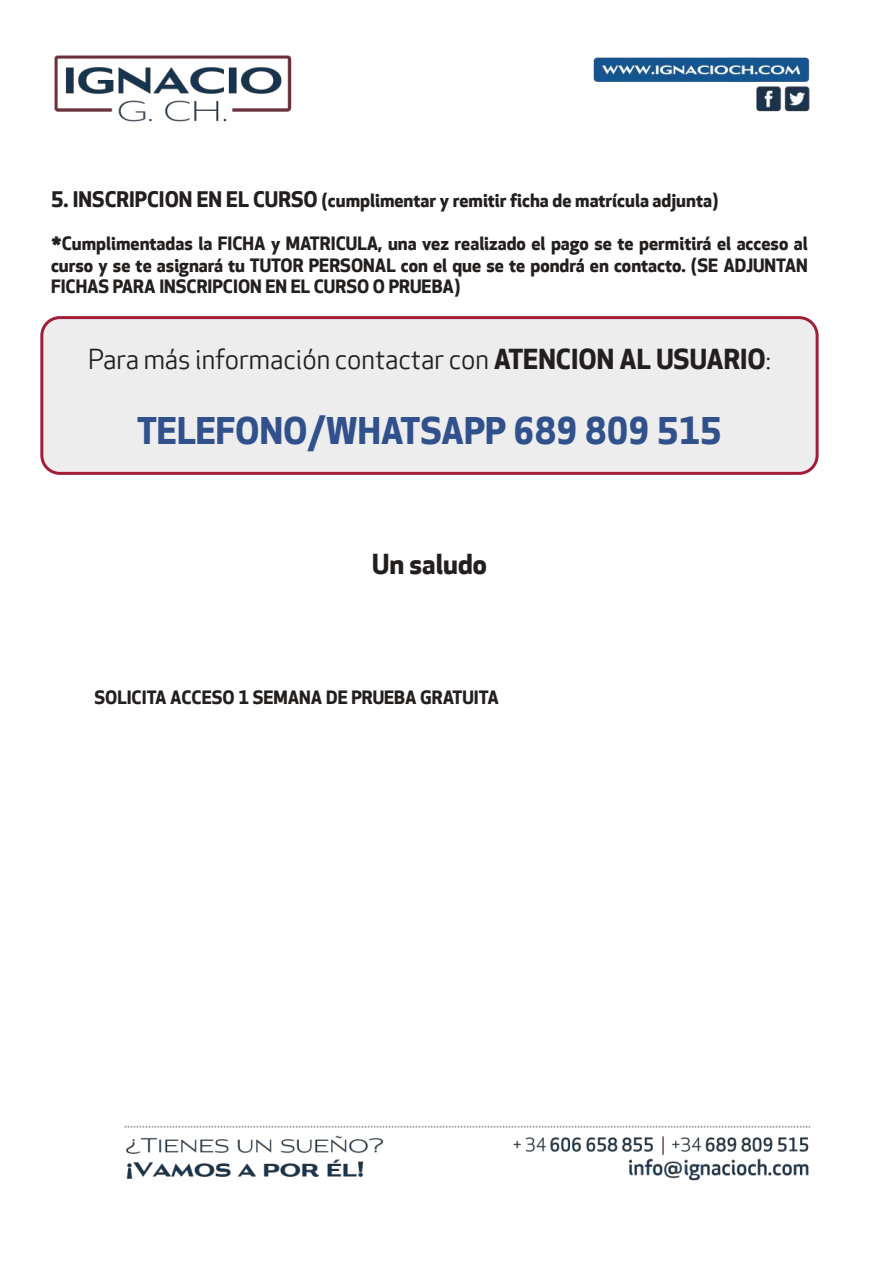
<style>
.page{position:relative;width:893px;height:1263px;background:#fff}
.page>*{position:absolute;margin:0;border:0;box-sizing:border-box;transform-origin:0 0}
.t1{font:700 36px "Apex New";color:#31518d}
.t2{font:27px "Apex New";color:#241f1f}
.t3{font:700 27px "Apex New";color:#241f1f}
.t4{font:700 18px/21.6px "Apex New";color:#241f1f;text-align:justify}
.s1{font-size:21px}
.s2{font-weight:700}
</style>
<div class="page">
<img style="left:44px;top:55px;width:771px;height:1126px">
<div style="left:42px;top:318px;width:775px;height:155px;background:#ededed;border-radius:18px"></div>
<div style="left:40px;top:316px;width:779px;height:159px;border:3px solid #a01e37;border-radius:18px"></div>
<p class="t4" style="left:51px;top:190px;width:669px"><span class="s1">5. INSCRIPCION EN EL CURSO</span> (cumplimentar y remitir ficha de matrícula adjunta)</p>
<p class="t4" style="left:51px;top:233px;width:758px">*Cumplimentadas la FICHA y MATRICULA, una vez realizado el pago se te permitirá el acceso al curso y se te asignará tu TUTOR PERSONAL con el que se te pondrá en contacto. (SE ADJUNTAN FICHAS PARA INSCRIPCION EN EL CURSO O PRUEBA)</p>
<h2 class="t2" style="left:88px;top:344px;width:684px">Para más información contactar con <span class="s2">ATENCION AL USUARIO</span>:</h2>
<h1 class="t1" style="left:137px;top:410px;width:586px">TELEFONO/WHATSAPP 689 809 515</h1>
<h2 class="t3" style="left:372px;top:548px;width:116px">Un saludo</h2>
<p class="t4" style="left:94px;top:687px;width:406px">SOLICITA ACCESO 1 SEMANA DE PRUEBA GRATUITA</p>
</div>
